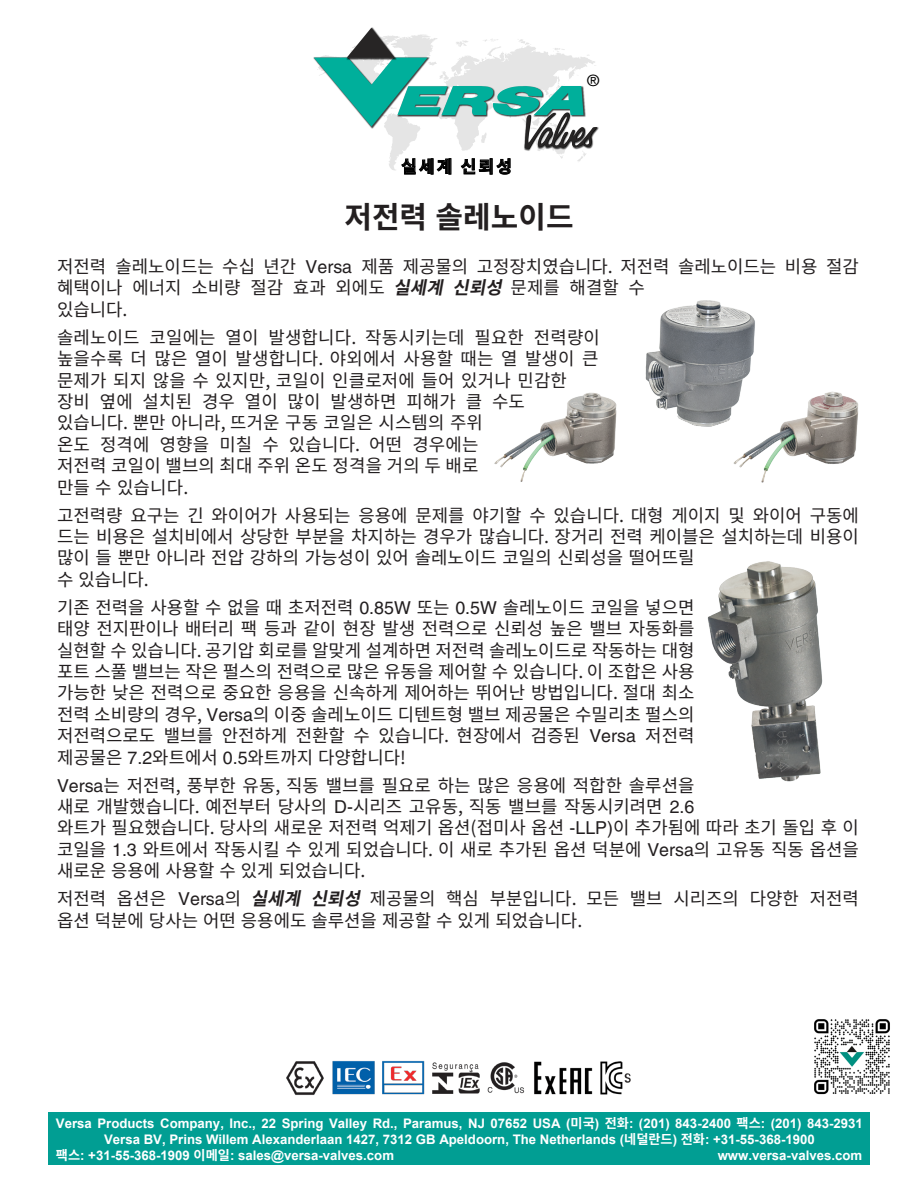
<style>
.page{position:relative;width:918px;height:1188px;background:#fff}
.page>*{position:absolute;margin:0;border:0;box-sizing:border-box;transform-origin:0 0}
.t1{font:700 30px "Noto Sans KR";color:#231f20}
.t2{font:17.85px/21.5px "Noto Sans KR";color:#231f20}
.t3{font:700 16.8px "Noto Sans KR";letter-spacing:.13em;color:#000}
.t4{font:15.6px "Helvetica LT Std";color:#000}
.t5{font:700 13.2px/15.9px "Arial";color:#fff;text-align:center}
.s1{font-family:"Helvetica LT Std"}
.s2{font-weight:700;font-style:italic}
.s3{font-family:"Noto Sans KR"}
</style>
<div class="page">
<img style="left:814px;top:1019px;width:76px;height:76px">
<img style="left:494px;top:300px;width:365px;height:183px">
<img style="left:286px;top:1061px;width:345px;height:34px">
<img style="left:707px;top:561px;width:116px;height:221px">
<div style="left:48px;top:1112px;width:822px;height:53px;background:#019e93"></div>
<svg style="left:314px;top:28px;width:284px;height:146px"></svg>
<p class="t3" style="left:401px;top:157px;width:112px">실세계 신뢰성</p>
<p class="t4" style="left:588px;top:72px;width:13px">®</p>
<p class="t1" style="left:344px;top:200px;width:231px">저전력 솔레노이드</p>
<p class="t2" style="left:57px;top:256px;width:803px">저전력 솔레노이드는 수십 년간 <span class="s1">Versa</span> 제품 제공물의 고정장치였습니다. 저전력 솔레노이드는 비용 절감 혜택이나 에너지 소비량 절감 효과 외에도 <span class="s2">실세계신뢰성</span>문제를 해결할 수<br>있습니다.</p>
<p class="t2" style="left:57px;top:327px;width:545px">솔레노이드 코일에는 열이 발생합니다. 작동시키는데 필요한 전력량이 높을수록 더 많은 열이 발생합니다. 야외에서 사용할 때는 열 발생이 큰 문제가 되지 않을 수 있지만, 코일이 인클로저에 들어 있거나 민감한 장비 옆에 설치된 경우 열이 많이 발생하면 피해가 클 수도 있습니다. 뿐만 아니라, 뜨거운 구동 코일은 시스템의 주위<br>온도 정격에 영향을 미칠 수 있습니다. 어떤 경우에는<br>저전력 코일이 밸브의 최대 주위 온도 정격을 거의 두 배로<br>만들 수 있습니다.</p>
<p class="t2" style="left:57px;top:505px;width:803px">고전력량 요구는 긴 와이어가 사용되는 응용에 문제를 야기할 수 있습니다. 대형 게이지 및 와이어 구동에 드는 비용은 설치비에서 상당한 부분을 차지하는 경우가 많습니다. 장거리 전력 케이블은 설치하는데 비용이 많이 들 뿐만 아니라 전압 강하의 가능성이 있어 솔레노이드 코일의 신뢰성을 떨어뜨릴<br>수 있습니다.</p>
<p class="t2" style="left:57px;top:597px;width:639px;text-align:justify">기존 전력을 사용할 수 없을 때 초저전력 <span class="s1">0.85W</span> 또는 <span class="s1">0.5W</span> 솔레노이드 코일을 넣으면 태양 전지판이나 배터리 팩 등과 같이 현장 발생 전력으로 신뢰성 높은 밸브 자동화를 실현할 수 있습니다. 공기압 회로를 알맞게 설계하면 저전력 솔레노이드로 작동하는 대형 포트 스풀 밸브는 작은 펄스의 전력으로 많은 유동을 제어할 수 있습니다. 이 조합은 사용 가능한 낮은 전력으로 중요한 응용을 신속하게 제어하는 뛰어난 방법입니다. 절대 최소 전력 소비량의 경우, <span class="s1">Versa</span>의 이중 솔레노이드 디텐트형 밸브 제공물은 수밀리초 펄스의 저전력으로도 밸브를 안전하게 전환할 수 있습니다. 현장에서 검증된 <span class="s1">Versa</span> 저전력 제공물은 <span class="s1">7.2</span>와트에서 <span class="s1">0.5</span>와트까지 다양합니다!</p>
<p class="t2" style="left:57px;top:775px;width:803px"><span class="s1">Versa</span>는 저전력, 풍부한 유동, 직동 밸브를 필요로 하는 많은 응용에 적합한 솔루션을<br>새로 개발했습니다. 예전부터 당사의 <span class="s1">D-</span>시리즈 고유동, 직동 밸브를 작동시키려면 <span class="s1">2.6<br></span>와트가 필요했습니다. 당사의 새로운 저전력 억제기 옵션(접미사 옵션 <span class="s1">-LLP)</span>이 추가됨에 따라 초기 돌입 후 이 코일을 <span class="s1">1.3</span> 와트에서 작동시킬 수 있게 되었습니다. 이 새로 추가된 옵션 덕분에 <span class="s1">Versa</span>의 고유동 직동 옵션을 새로운 응용에 사용할 수 있게 되었습니다.</p>
<p class="t2" style="left:57px;top:888px;width:803px">저전력 옵션은 <span class="s1">Versa</span>의 <span class="s2">실세계 신뢰성</span>제공물의 핵심 부분입니다. 모든 밸브 시리즈의 다양한 저전력 옵션 덕분에 당사는 어떤 응용에도 솔루션을 제공할 수 있게 되었습니다.</p>
<p class="t5" style="left:56px;top:1116px;width:808px">Versa Products Company, Inc., 22 Spring Valley Rd., Paramus, NJ 07652 USA (<span class="s3">미국</span>) <span class="s3">전화</span>: (201) 843-2400 <span class="s3">팩스</span>: (201) 843-2931<br>Versa BV, Prins Willem Alexanderlaan 1427, 7312 GB Apeldoorn, The Netherlands (<span class="s3">네덜란드</span>) <span class="s3">전화</span>: +31-55-368-1900</p>
<p class="t5" style="left:56px;top:1147px;width:340px"><span class="s3">팩스</span>: +31-55-368-1909 <span class="s3">이메일</span>: sales@versa-valves.com</p>
<p class="t5" style="left:718px;top:1147px;width:146px">www.versa-valves.com</p>
</div>
